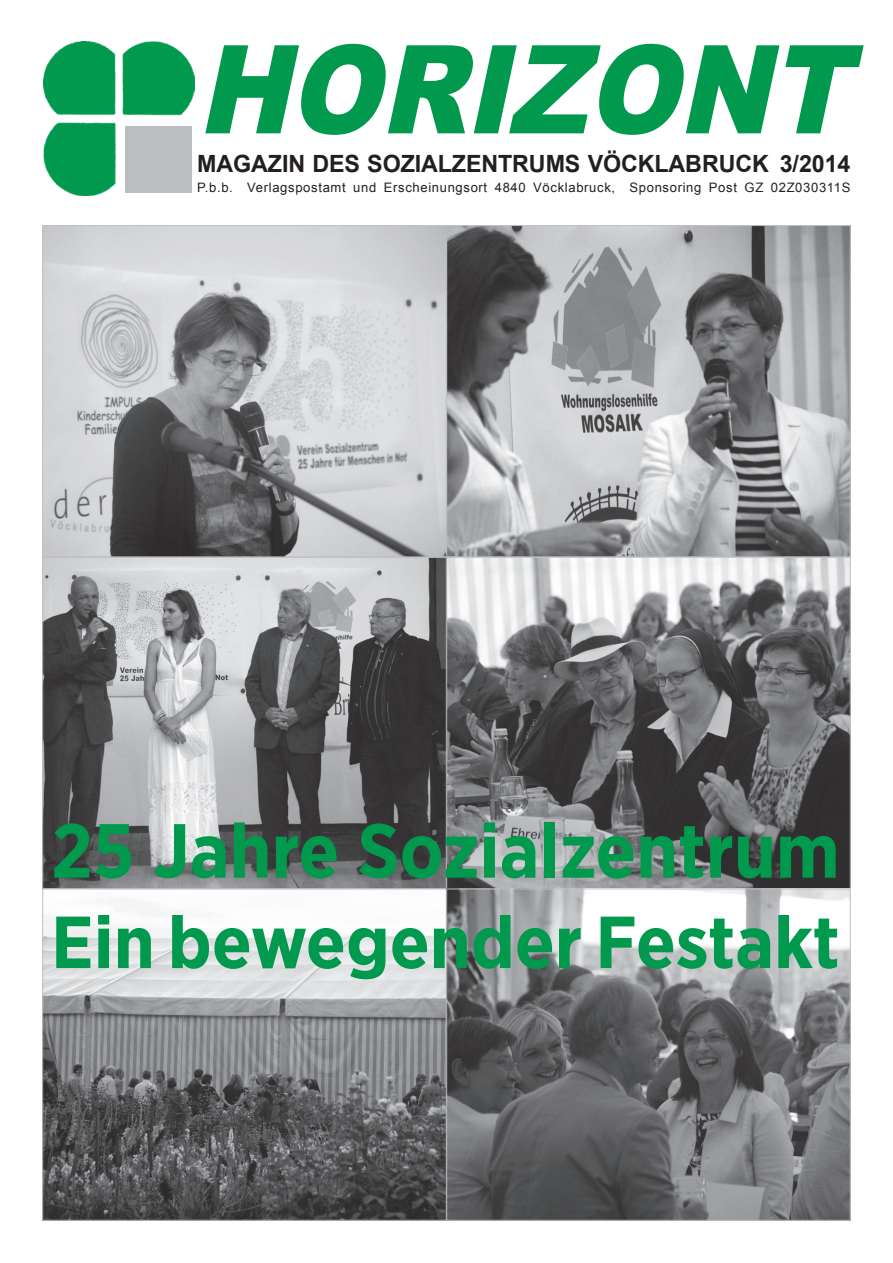
<style>
.page{position:relative;width:893px;height:1263px;background:#fff}
.page>*{position:absolute;margin:0;border:0;box-sizing:border-box;transform-origin:0 0}
.t1{font:italic 900 123px "Arial";color:#00994e;scale:.89 1}
.t2{font:700 76.5px "Gotham Narrow";color:#00994e}
.t3{font:700 73.5px "Gotham Narrow";color:#00994e}
.t4{font:700 23.7px "Arial";letter-spacing:-.005em;color:#231f20}
.t5{font:13.05px "Arial";letter-spacing:.05em;color:#231f20}
</style>
<div class="page">
<img style="left:43px;top:42px;width:151px;height:154px">
<div style="left:125px;top:126px;width:67px;height:67px;background:#bcbdc0"></div>
<img style="left:45px;top:227px;width:803px;height:991px">
<div style="left:446px;top:225px;width:404px;height:332px;border:1px solid #bcbdc0"></div>
<div style="left:43px;top:889px;width:403px;height:331px;border:1px solid #bcbdc0"></div>
<div style="left:446px;top:557px;width:404px;height:332px;border:1px solid #bcbdc0"></div>
<div style="left:43px;top:557px;width:403px;height:332px;border:1px solid #bcbdc0"></div>
<div style="left:446px;top:889px;width:404px;height:331px;border:1px solid #bcbdc0"></div>
<div style="left:43px;top:225px;width:403px;height:332px;border:1px solid #bcbdc0"></div>
<h1 class="t1" style="left:197px;top:0;width:773px">HORIZONT</h1>
<h3 class="t4" style="left:197px;top:148px;width:655px">MAGAZIN DES SOZIALZENTRUMS VÖCKLABRUCK 3/2014</h3>
<p class="t5" style="left:197px;top:179px;width:655px">P.b.b. Verlagspostamt und Erscheinungsort 4840 Vöcklabruck, Sponsoring Post GZ 02Z030311S</p>
<h2 class="t2" style="left:51px;top:802px;width:790px">25 Jahre Sozialzentrum</h2>
<h3 class="t3" style="left:51px;top:895px;width:790px">Ein bewegender Festakt</h3>
</div>
